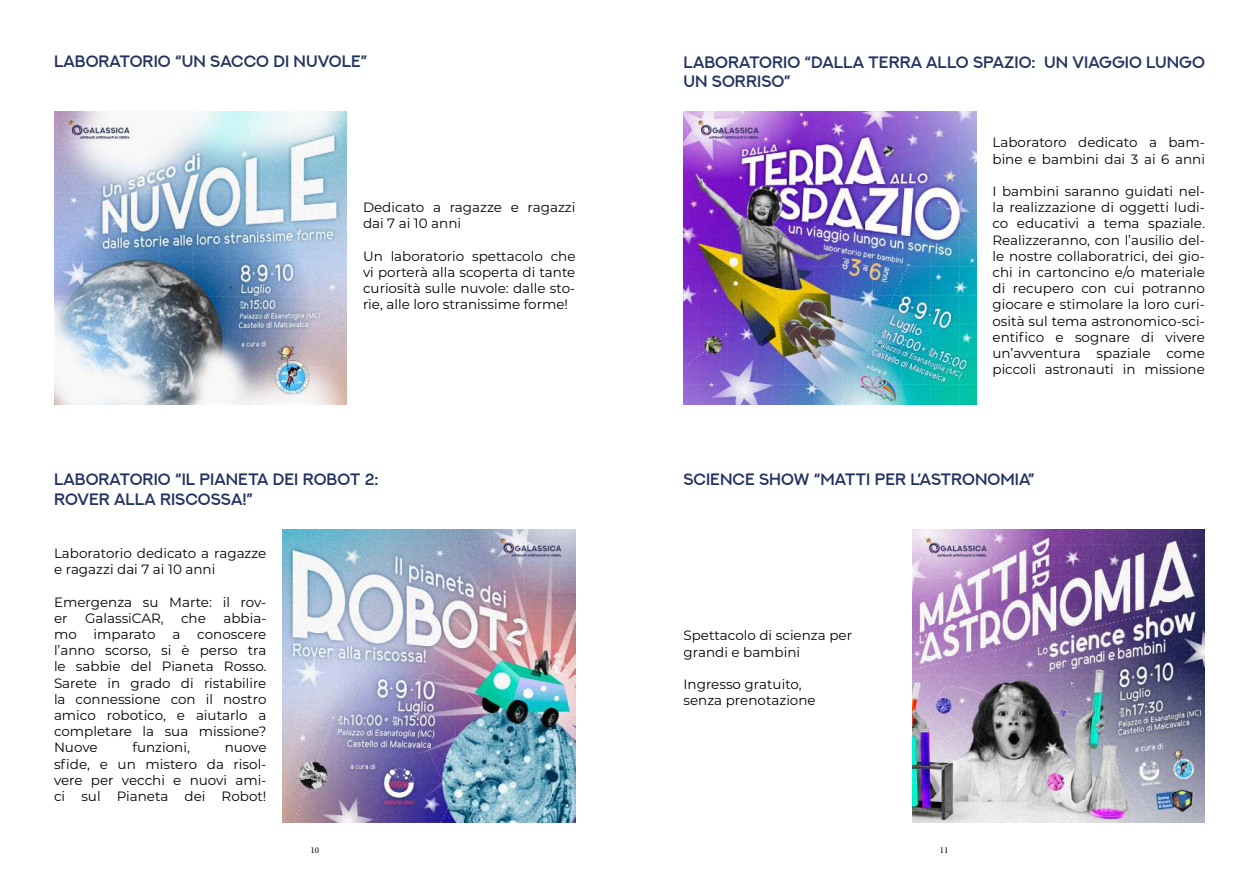
<style>
.page{position:relative;width:1259px;height:893px;background:#fff}
.page>*{position:absolute;margin:0;border:0;box-sizing:border-box;transform-origin:0 0}
.t1{font:600 16.5px/19.8px "NEXTART";color:#223260}
.t2{font:13.5px/16.2px "Montserrat";color:#000}
.t3{font:9px "Minion Pro";color:#000}
</style>
<div class="page">
<img style="left:54px;top:112px;width:293px;height:293px">
<img style="left:283px;top:529px;width:292px;height:293px">
<img style="left:683px;top:112px;width:293px;height:293px">
<img style="left:912px;top:529px;width:293px;height:293px">
<p class="t1" style="left:54px;top:52px;width:315px">LABORATORIO “UN SACCO DI NUVOLE”</p>
<p class="t2" style="left:363px;top:199px;width:214px">Dedicato a ragazze e ragazzi dai 7 ai 10 anni</p>
<p class="t2" style="left:363px;top:247px;width:214px;text-align:justify">Un laboratorio spettacolo che vi porterà alla scoperta di tante curiosità sulle nuvole: dalle sto&shy;rie, alle loro stranissime forme!</p>
<p class="t1" style="left:54px;top:470px;width:326px">LABORATORIO “IL PIANETA DEI ROBOT 2:<br>ROVER ALLA RISCOSSA!”</p>
<p class="t2" style="left:54px;top:545px;width:214px">Laboratorio dedicato a ragazze e ragazzi dai 7 ai 10 anni</p>
<p class="t2" style="left:54px;top:593px;width:214px">Emergenza su Marte: il rov&shy;er</p>
<p class="t2" style="left:54px;top:609px;width:214px;text-align:justify;text-indent:169px">abbia&shy;mo imparato a conoscere l’anno scorso, si è perso tra le sabbie del Pianeta Rosso.<br>Sarete in grado di ristabilire la connessione con il nostro amico robotico, e aiutarlo a completare la sua missione?<br>Nuove</p>
<p class="t2" style="left:85px;top:609px;width:80px">GalassiCAR,</p>
<p class="t2" style="left:181px;top:609px;width:26px">che</p>
<p class="t2" style="left:132px;top:739px;width:59px">funzioni,</p>
<p class="t2" style="left:54px;top:739px;width:214px;text-align:justify;text-indent:171px">nuove sfide, e un mistero da risol&shy;vere per vecchi e nuovi ami&shy;ci sul Pianeta dei Robot!</p>
<p class="t1" style="left:683px;top:52px;width:523px">LABORATORIO “DALLA TERRA ALLO SPAZIO: UN VIAGGIO LUNGO<br>UN SORRISO”</p>
<p class="t2" style="left:992px;top:134px;width:214px">Laboratoro dedicato a bam&shy;bine e bambini dai 3 ai 6 anni</p>
<p class="t2" style="left:992px;top:183px;width:214px;text-align:justify">I bambini saranno guidati nel&shy;la realizzazione di oggetti ludi&shy;co educativi a tema spaziale.<br>Realizzeranno, con l’ausilio del&shy;le nostre collaboratrici, dei gio&shy;chi in cartoncino e/o materiale di recupero con cui potranno giocare e stimolare la loro curi&shy;osità sul tema astronomico-sci&shy;entifico e sognare di vivere un’avventura spaziale come piccoli astronauti in missione</p>
<p class="t1" style="left:683px;top:470px;width:353px">SCIENCE SHOW “MATTI PER L’ASTRONOMIA”</p>
<p class="t2" style="left:683px;top:627px;width:170px">Spettacolo di scienza per grandi e bambini</p>
<p class="t2" style="left:683px;top:676px;width:134px">Ingresso gratuito, senza prenotazione</p>
<p class="t3" style="left:310px;top:844px;width:10px">10</p>
<p class="t3" style="left:940px;top:844px;width:10px">11</p>
</div>
